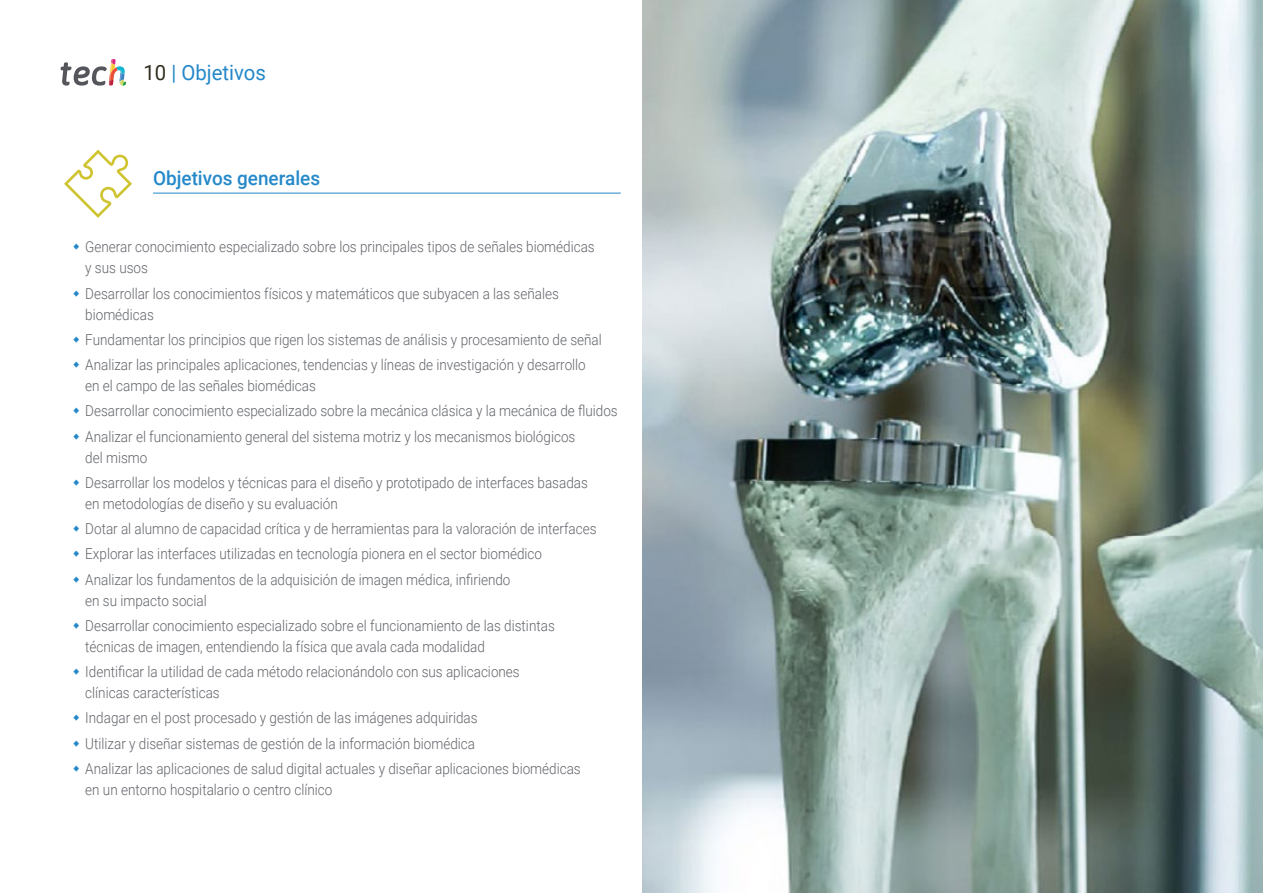
<style>
.page{position:relative;width:1263px;height:893px;background:#fff}
.page>*{position:absolute;margin:0;border:0;box-sizing:border-box;transform-origin:0 0}
.t1{font:21px "Roboto";color:#2488c9}
.t2{font:500 19.5px "Roboto";color:#2488c9}
.t3{font:300 15px/25.2px "Roboto";color:#61646a;scale:.9 1}
.s1{color:#312e20}
</style>
<div class="page">
<hr style="left:153px;top:193px;width:468px;height:1px;background:#2488c9">
<svg style="left:64px;top:150px;width:68px;height:68px"></svg>
<img style="left:642px;top:0;width:621px;height:893px">
<svg style="left:61px;top:59px;width:65px;height:27px"></svg>
<h1 class="t1" style="left:144px;top:57px;width:124px"><span class="s1">10</span> | Objetivos</h1>
<h2 class="t2" style="left:153px;top:164px;width:169px">Objetivos generales</h2>
<p class="t3" style="left:85px;top:236px;width:568px;line-height:21px">Generar conocimiento especializado sobre los principales tipos de señales biomédicas y sus usos</p>
<p class="t3" style="left:85px;top:282px;width:528px;line-height:21px">Desarrollar los conocimientos físicos y matemáticos que subyacen a las señales biomédicas</p>
<p class="t3" style="left:85px;top:326px;width:575px">Fundamentar los principios que rigen los sistemas de análisis y procesamiento de señal<br>Analizar las principales aplicaciones, tendencias y líneas de investigación y desarrollo</p>
<p class="t3" style="left:85px;top:373px;width:593px">en el campo de las señales biomédicas<br>Desarrollar conocimiento especializado sobre la mecánica clásica y la mecánica de fluidos<br>Analizar el funcionamiento general del sistema motriz y los mecanismos biológicos</p>
<p class="t3" style="left:85px;top:444px;width:560px">del mismo<br>Desarrollar los modelos y técnicas para el diseño y prototipado de interfaces basadas</p>
<p class="t3" style="left:85px;top:490px;width:570px">en metodologías de diseño y su evaluación<br>Dotar al alumno de capacidad crítica y de herramientas para la valoración de interfaces Explorar las interfaces utilizadas en tecnología pionera en el sector biomédico<br>Analizar los fundamentos de la adquisición de imagen médica, infiriendo</p>
<p class="t3" style="left:85px;top:587px;width:523px">en su impacto social<br>Desarrollar conocimiento especializado sobre el funcionamiento de las distintas</p>
<p class="t3" style="left:85px;top:633px;width:484px">técnicas de imagen, entendiendo la física que avala cada modalidad<br>Identificar la utilidad de cada método relacionándolo con sus aplicaciones</p>
<p class="t3" style="left:85px;top:680px;width:552px">clínicas características<br>Indagar en el post procesado y gestión de las imágenes adquiridas<br>Utilizar y diseñar sistemas de gestión de la información biomédica<br>Analizar las aplicaciones de salud digital actuales y diseñar aplicaciones biomédicas</p>
<p class="t3" style="left:85px;top:776px;width:276px">en un entorno hospitalario o centro clínico</p>
</div>
